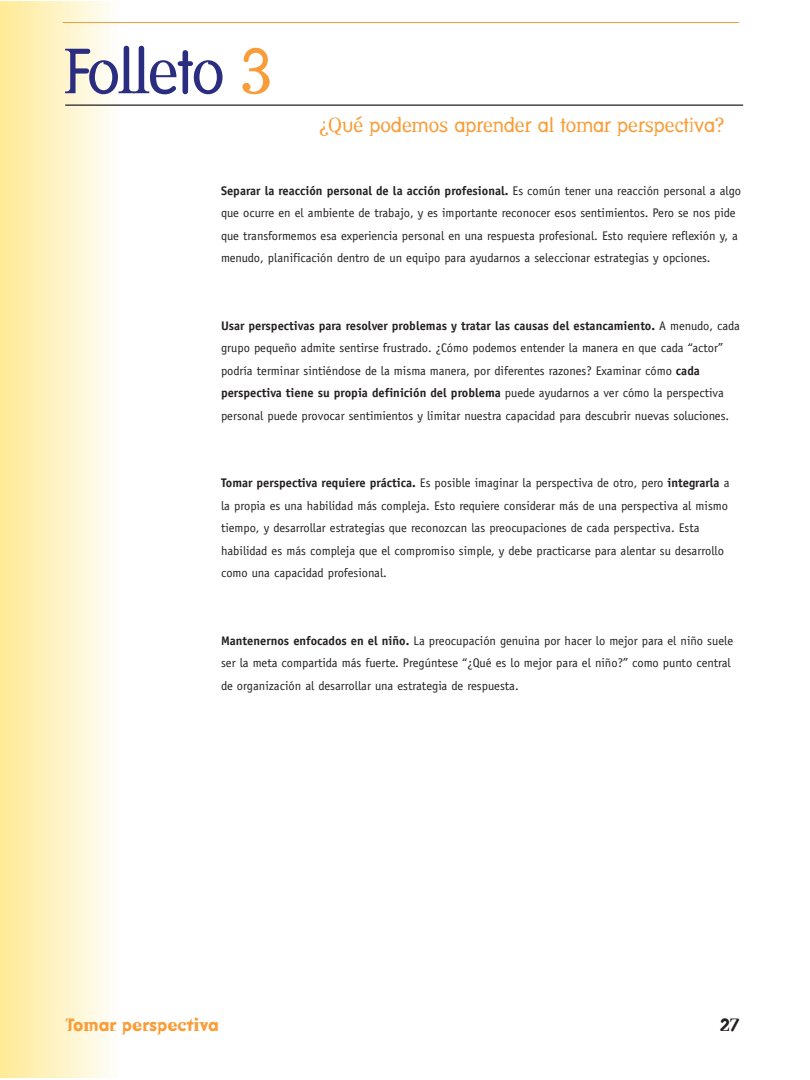
<style>
.page{position:relative;width:810px;height:1080px;background:#fff}
.page>*{position:absolute;margin:0;border:0;box-sizing:border-box;transform-origin:0 0}
.t1{font:62.5px "Rygwhs Dead History Roman";letter-spacing:-.035em;color:#2a2d80}
.t2{font:20px "Rygwhs Dead History Roman";color:#f89d38}
.t3{font:700 17.5px "Jqymvl Dead History";color:#f89d38}
.t4{font:700 17.5px "Jqymvl Dead History";color:#231f20}
.t5{font:12.5px/22.5px "Mkwvfy Officina Sans";color:#231f20}
.s1{color:#f89d38}
.s2{font-family:"Rmppcc Officina Sans";font-weight:700}
.s3{font-family:"Wmlpqq Officina Sans";font-weight:700}
</style>
<div class="page">
<div style="left:1px;top:1px;width:117px;height:1077px;background:linear-gradient(to right,#ffea96,#fefefb)"></div>
<hr style="left:62px;top:22px;width:677px;height:1px;background:#f89d38">
<hr style="left:65px;top:105px;width:678px;height:1px;background:#231f20">
<h2 class="t1" style="left:64px;top:35px;width:211px">Folleto <span class="s1">3</span></h2>
<h3 class="t2" style="left:319px;top:113px;width:407px">¿Qué podemos aprender al tomar perspectiva?</h3>
<p class="t5" style="left:221px;top:180px;width:522px"><span class="s2">Separar la reacción personal de la acción profesional.</span> Es común tener una reacción personal a algo que ocurre en el ambiente de trabajo, y es importante reconocer esos sentimientos. Pero se nos pide que transformemos esa experiencia personal en una respuesta profesional. Esto requiere reflexión y, a menudo, planificación dentro de un equipo para ayudarnos a seleccionar estrategias y opciones.</p>
<p class="t5" style="left:221px;top:315px;width:521px"><span class="s2">Usar perspectivas para resolver problemas y tratar las causas del estancamiento.</span> A menudo, cada grupo pequeño admite sentirse frustrado. ¿Cómo podemos entender la manera en que cada “actor” podría terminar sintiéndose de la misma manera, por diferentes razones? Examinar cómo <span class="s2">cada perspectiva tiene su propia definición del problema</span> puede ayudarnos a ver cómo la perspectiva personal puede provocar sentimientos y limitar nuestra capacidad para descubrir nuevas soluciones.</p>
<p class="t5" style="left:221px;top:473px;width:510px"><span class="s2">Tomar perspectiva requiere práctica.</span> Es posible imaginar la perspectiva de otro, pero <span class="s3">integrarla</span> a la propia es una habilidad más compleja. Esto requiere considerar más de una perspectiva al mismo tiempo, y desarrollar estrategias que reconozcan las preocupaciones de cada perspectiva. Esta habilidad es más compleja que el compromiso simple, y debe practicarse para alentar su desarrollo como una capacidad profesional.</p>
<p class="t5" style="left:221px;top:630px;width:514px"><span class="s2">Mantenernos enfocados en el niño.</span> La preocupación genuina por hacer lo mejor para el niño suele ser la meta compartida más fuerte. Pregúntese “¿Qué es lo mejor para el niño?” como punto central de organización al desarrollar una estrategia de respuesta.</p>
<h3 class="t3" style="left:66px;top:1014px;width:154px">Tomar perspectiva</h3>
<h3 class="t4" style="left:720px;top:1014px;width:21px">27</h3>
</div>
